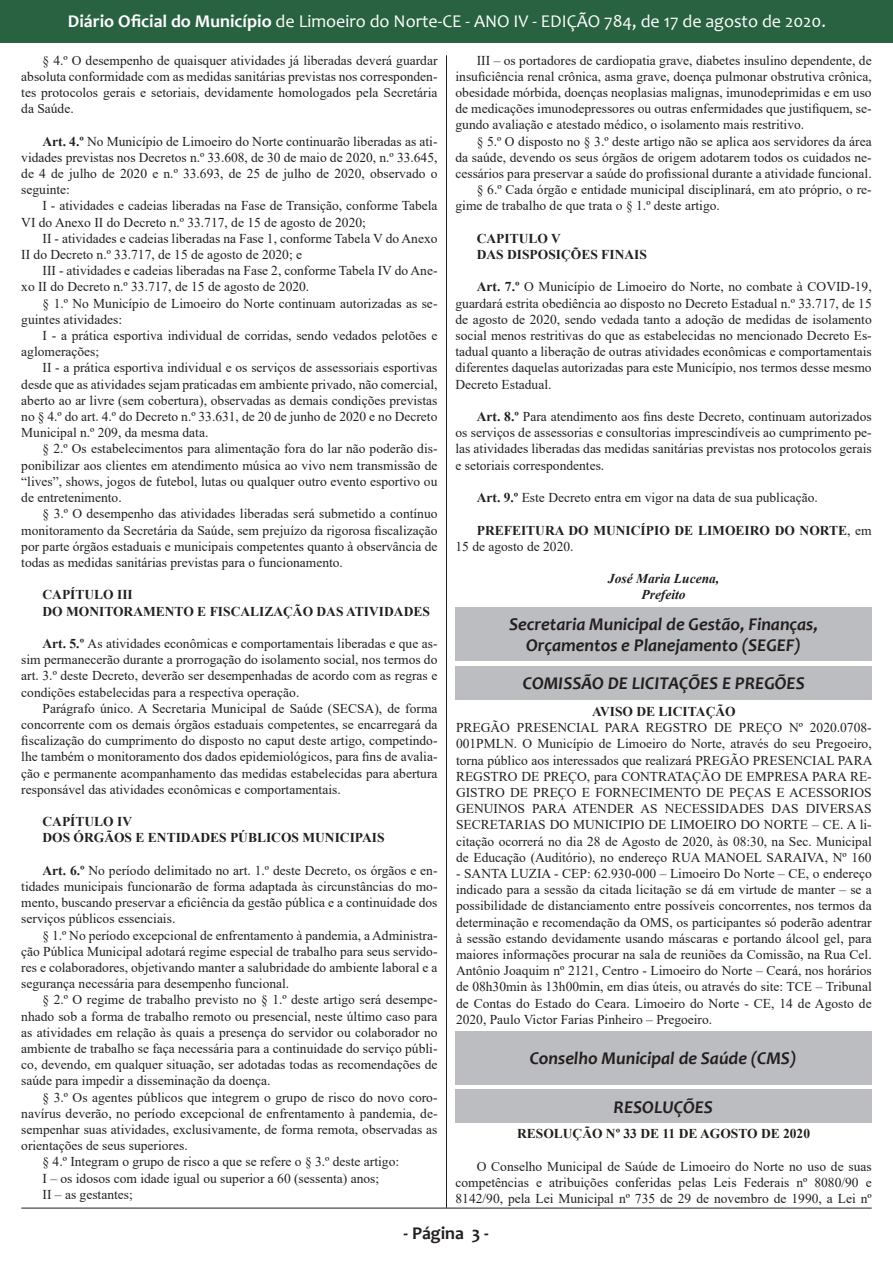
<style>
.page{position:relative;width:893px;height:1263px;background:#fff}
.page>*{position:absolute;margin:0;border:0;box-sizing:border-box;transform-origin:0 0}
.t1{font:italic 700 18px "Candara";color:#231f20}
.t2{font:18px "Candara";color:#fff}
.t3{font:700 18px "Candara";color:#231f20}
.t4{font:13.5px/16.2px "Times New Roman";color:#231f20;text-align:justify}
.t5{font:700 13.5px/16.2px "Times New Roman";color:#231f20}
.t6{font:italic 700 13.5px "Times New Roman";color:#231f20}
.s1{font-weight:700}
.s2{font-weight:400}
</style>
<div class="page">
<div style="left:0;top:0;width:892px;height:42px;background:#286240"></div>
<hr style="left:446px;top:55px;width:1px;height:1153px;background:#231f20">
<hr style="left:21px;top:1208px;width:851px;height:1px;background:#231f20">
<div style="left:455px;top:608px;width:417px;height:53px;background:#bcbdc0"></div>
<div style="left:456px;top:666px;width:416px;height:33px;background:#bcbdc0"></div>
<div style="left:455px;top:1031px;width:416px;height:53px;background:#bcbdc0"></div>
<div style="left:455px;top:1090px;width:416px;height:33px;background:#bcbdc0"></div>
<h1 class="t2" style="left:68px;top:10px;width:760px"><span class="s1">Diário Oficial do Município</span> de Limoeiro do Norte-CE - ANO IV - EDIÇÃO 784, de 17 de agosto de 2020.</h1>
<p class="t4" style="left:21px;top:52px;width:418px;text-indent:21px">§ 4.º O desempenho de quaisquer atividades já liberadas deverá guardar absoluta conformidade com as medidas sanitárias previstas nos corresponden&shy;tes protocolos gerais e setoriais, devidamente homologados pela Secretária da Saúde.</p>
<p class="t4" style="left:21px;top:133px;width:418px;text-indent:21px"><span class="s1">Art. 4.º</span> No Município de Limoeiro do Norte continuarão liberadas as ati&shy;vidades previstas nos Decretos n.º 33.608, de 30 de maio de 2020, n.º 33.645, de 4 de julho de 2020 e n.º 33.693, de 25 de julho de 2020, observado o seguinte:</p>
<p class="t4" style="left:21px;top:197px;width:418px;text-indent:21px">I - atividades e cadeias liberadas na Fase de Transição, conforme Tabela<br>VI do Anexo II do Decreto n.º 33.717, de 15 de agosto de 2020;</p>
<p class="t4" style="left:21px;top:230px;width:418px;text-indent:21px">II - atividades e cadeias liberadas na Fase 1, conforme Tabela V do Anexo<br>II do Decreto n.º 33.717, de 15 de agosto de 2020; e</p>
<p class="t4" style="left:21px;top:262px;width:418px;text-indent:21px">III - atividades e cadeias liberadas na Fase 2, conforme Tabela IV do Ane&shy;xo II do Decreto n.º 33.717, de 15 de agosto de 2020.</p>
<p class="t4" style="left:21px;top:295px;width:418px;text-indent:21px">§ 1.º No Município de Limoeiro do Norte continuam autorizadas as se&shy;guintes atividades:</p>
<p class="t4" style="left:21px;top:327px;width:418px;text-indent:21px">I - a prática esportiva individual de corridas, sendo vedados pelotões e aglomerações;</p>
<p class="t4" style="left:21px;top:359px;width:418px;text-indent:21px">II - a prática esportiva individual e os serviços de assessoriais esportivas desde que as atividades sejam praticadas em ambiente privado, não comercial, aberto ao ar livre (sem cobertura), observadas as demais condições previstas no § 4.º do art. 4.º do Decreto n.º 33.631, de 20 de junho de 2020 e no Decreto Municipal n.º 209, da mesma data.</p>
<p class="t4" style="left:21px;top:440px;width:418px;text-indent:21px">§ 2.º Os estabelecimentos para alimentação fora do lar não poderão dis&shy;ponibilizar aos clientes em atendimento música ao vivo nem transmissão de “lives”, shows, jogos de futebol, lutas ou qualquer outro evento esportivo ou de entretenimento.</p>
<p class="t4" style="left:21px;top:505px;width:418px;text-indent:21px">§ 3.º O desempenho das atividades liberadas será submetido a contínuo monitoramento da Secretária da Saúde, sem prejuízo da rigorosa fiscalização por parte órgãos estaduais e municipais competentes quanto à observância de todas as medidas sanitárias previstas para o funcionamento.</p>
<p class="t5" style="left:43px;top:586px;width:92px">CAPÍTULO III</p>
<p class="t5" style="left:43px;top:602px;width:389px">DO MONITORAMENTO E FISCALIZAÇÃO DAS ATIVIDADES</p>
<p class="t4" style="left:21px;top:635px;width:418px;text-indent:21px"><span class="s1">Art. 5.º</span> As atividades econômicas e comportamentais liberadas e que as&shy;sim permanecerão durante a prorrogação do isolamento social, nos termos do art. 3.º deste Decreto, deverão ser desempenhadas de acordo com as regras e condições estabelecidas para a respectiva operação.</p>
<p class="t4" style="left:21px;top:700px;width:418px;text-indent:21px">Parágrafo único. A Secretaria Municipal de Saúde (SECSA), de forma concorrente com os demais órgãos estaduais competentes, se encarregará da fiscalização do cumprimento do disposto no caput deste artigo, competindo&shy;lhe também o monitoramento dos dados epidemiológicos, para fins de avalia&shy;ção e permanente acompanhamento das medidas estabelecidas para abertura responsável das atividades econômicas e comportamentais.</p>
<p class="t5" style="left:43px;top:813px;width:91px">CAPÍTULO IV</p>
<p class="t5" style="left:43px;top:829px;width:344px">DOS ÓRGÃOS E ENTIDADES PÚBLICOS MUNICIPAIS</p>
<p class="t4" style="left:21px;top:862px;width:418px;text-indent:21px"><span class="s1">Art. 6.º</span> No período delimitado no art. 1.º deste Decreto, os órgãos e en&shy;tidades municipais funcionarão de forma adaptada às circunstâncias do mo&shy;mento, buscando preservar a eficiência da gestão pública e a continuidade dos serviços públicos essenciais.</p>
<p class="t4" style="left:21px;top:926px;width:418px;text-indent:21px">§ 1.º No período excepcional de enfrentamento à pandemia, a Administra&shy;ção Pública Municipal adotará regime especial de trabalho para seus servido&shy;res e colaboradores, objetivando manter a salubridade do ambiente laboral e a segurança necessária para desempenho funcional.</p>
<p class="t4" style="left:21px;top:991px;width:418px;text-indent:21px">§ 2.º O regime de trabalho previsto no § 1.º deste artigo será desempe&shy;nhado sob a forma de trabalho remoto ou presencial, neste último caso para as atividades em relação às quais a presença do servidor ou colaborador no ambiente de trabalho se faça necessária para a continuidade do serviço públi&shy;co, devendo, em qualquer situação, ser adotadas todas as recomendações de saúde para impedir a disseminação da doença.</p>
<p class="t4" style="left:21px;top:1088px;width:418px;text-indent:21px">§ 3.º Os agentes públicos que integrem o grupo de risco do novo coro&shy;navírus deverão, no período excepcional de enfrentamento à pandemia, de&shy;sempenhar suas atividades, exclusivamente, de forma remota, observadas as orientações de seus superiores.</p>
<p class="t4" style="left:43px;top:1153px;width:358px">§ 4.º Integram o grupo de risco a que se refere o § 3.º deste artigo:</p>
<p class="t4" style="left:43px;top:1169px;width:338px">I – os idosos com idade igual ou superior a 60 (sessenta) anos;</p>
<p class="t4" style="left:43px;top:1186px;width:92px">II – as gestantes;</p>
<p class="t4" style="left:455px;top:52px;width:418px;text-indent:21px">III – os portadores de cardiopatia grave, diabetes insulino dependente, de insuficiência renal crônica, asma grave, doença pulmonar obstrutiva crônica, obesidade mórbida, doenças neoplasias malignas, imunodeprimidas e em uso de medicações imunodepressores ou outras enfermidades que justifiquem, se&shy;gundo avaliação e atestado médico, o isolamento mais restritivo.</p>
<p class="t4" style="left:455px;top:133px;width:418px;text-indent:21px">§ 5.º O disposto no § 3.º deste artigo não se aplica aos servidores da área da saúde, devendo os seus órgãos de origem adotarem todos os cuidados ne&shy;cessários para preservar a saúde do profissional durante a atividade funcional.</p>
<p class="t4" style="left:455px;top:181px;width:418px;text-indent:21px">§ 6.º Cada órgão e entidade municipal disciplinará, em ato próprio, o re&shy;gime de trabalho de que trata o § 1.º deste artigo.</p>
<p class="t5" style="left:477px;top:230px;width:86px">CAPITULO V</p>
<p class="t5" style="left:477px;top:246px;width:172px">DAS DISPOSIÇÕES FINAIS</p>
<p class="t4" style="left:455px;top:278px;width:418px;text-indent:21px"><span class="s1">Art. 7.º</span> O Município de Limoeiro do Norte, no combate à COVID-19, guardará estrita obediência ao disposto no Decreto Estadual n.º 33.717, de 15 de agosto de 2020, sendo vedada tanto a adoção de medidas de isolamento social menos restritivas do que as estabelecidas no mencionado Decreto Es&shy;tadual quanto a liberação de outras atividades econômicas e comportamentais diferentes daquelas autorizadas para este Município, nos termos desse mesmo Decreto Estadual.</p>
<p class="t4" style="left:455px;top:408px;width:418px;text-indent:21px"><span class="s1">Art. 8.º</span> Para atendimento aos fins deste Decreto, continuam autorizados os serviços de assessorias e consultorias imprescindíveis ao cumprimento pe&shy;las atividades liberadas das medidas sanitárias previstas nos protocolos gerais e setoriais correspondentes.</p>
<p class="t4" style="left:477px;top:489px;width:343px"><span class="s1">Art. 9.º</span> Este Decreto entra em vigor na data de sua publicação.</p>
<p class="t5" style="left:455px;top:521px;width:418px;text-indent:21px">PREFEITURA DO MUNICÍPIO DE LIMOEIRO DO NORTE<span class="s2">, em<br>15 de agosto de 2020.</span></p>
<p class="t6" style="left:608px;top:569px;width:113px">José Maria Lucena,</p>
<p class="t6" style="left:641px;top:585px;width:46px">Prefeito</p>
<p class="t1" style="left:509px;top:613px;width:310px">Secretaria Municipal de Gestão, Finanças,</p>
<p class="t1" style="left:526px;top:634px;width:276px">Orçamentos e Planejamento (SEGEF)</p>
<p class="t1" style="left:523px;top:672px;width:283px">COMISSÃO DE LICITAÇÕES E PREGÕES</p>
<p class="t5" style="left:592px;top:703px;width:145px">AVISO DE LICITAÇÃO</p>
<p class="t4" style="left:456px;top:719px;width:418px">PREGÃO PRESENCIAL PARA REGSTRO DE PREÇO Nº 2020.0708- 001PMLN. O Município de Limoeiro do Norte, através do seu Pregoeiro, torna público aos interessados que realizará PREGÃO PRESENCIAL PARA REGSTRO DE PREÇO, para CONTRATAÇÃO DE EMPRESA PARA RE-GISTRO DE PREÇO E FORNECIMENTO DE PEÇAS E ACESSORIOS GENUINOS PARA ATENDER AS NECESSIDADES DAS DIVERSAS SECRETARIAS DO MUNICIPIO DE LIMOEIRO DO NORTE – CE. A li&shy;citação ocorrerá no dia 28 de Agosto de 2020, às 08:30, na Sec. Municipal de Educação (Auditório), no endereço RUA MANOEL SARAIVA, Nº 160</p>
<p class="t4" style="left:456px;top:865px;width:417px">- SANTA LUZIA - CEP: 62.930-000 – Limoeiro Do Norte – CE, o endereço indicado para a sessão da citada licitação se dá em virtude de manter – se a possibilidade de distanciamento entre possíveis concorrentes, nos termos da determinação e recomendação da OMS, os participantes só poderão adentrar à sessão estando devidamente usando máscaras e portando álcool gel, para maiores informações procurar na sala de reuniões da Comissão, na Rua Cel.<br>Antônio Joaquim nº 2121, Centro - Limoeiro do Norte – Ceará, nos horários de 08h30min às 13h00min, em dias úteis, ou através do site: TCE – Tribunal de Contas do Estado do Ceara. Limoeiro do Norte - CE, 14 de Agosto de 2020, Paulo Victor Farias Pinheiro – Pregoeiro.</p>
<p class="t1" style="left:530px;top:1047px;width:268px">Conselho Municipal de Saúde (CMS)</p>
<p class="t1" style="left:614px;top:1095px;width:101px">RESOLUÇÕES</p>
<p class="t5" style="left:517px;top:1125px;width:295px">RESOLUÇÃO Nº 33 DE 11 DE AGOSTO DE 2020</p>
<p class="t4" style="left:455px;top:1158px;width:418px;text-indent:21px">O Conselho Municipal de Saúde de Limoeiro do Norte no uso de suas competências e atribuições conferidas pelas Leis Federais nº 8080/90 e 8142/90, pela Lei Municipal nº 735 de 29 de novembro de 1990, a Lei nº</p>
<p class="t3" style="left:404px;top:1222px;width:87px">- Página 3 -</p>
</div>
